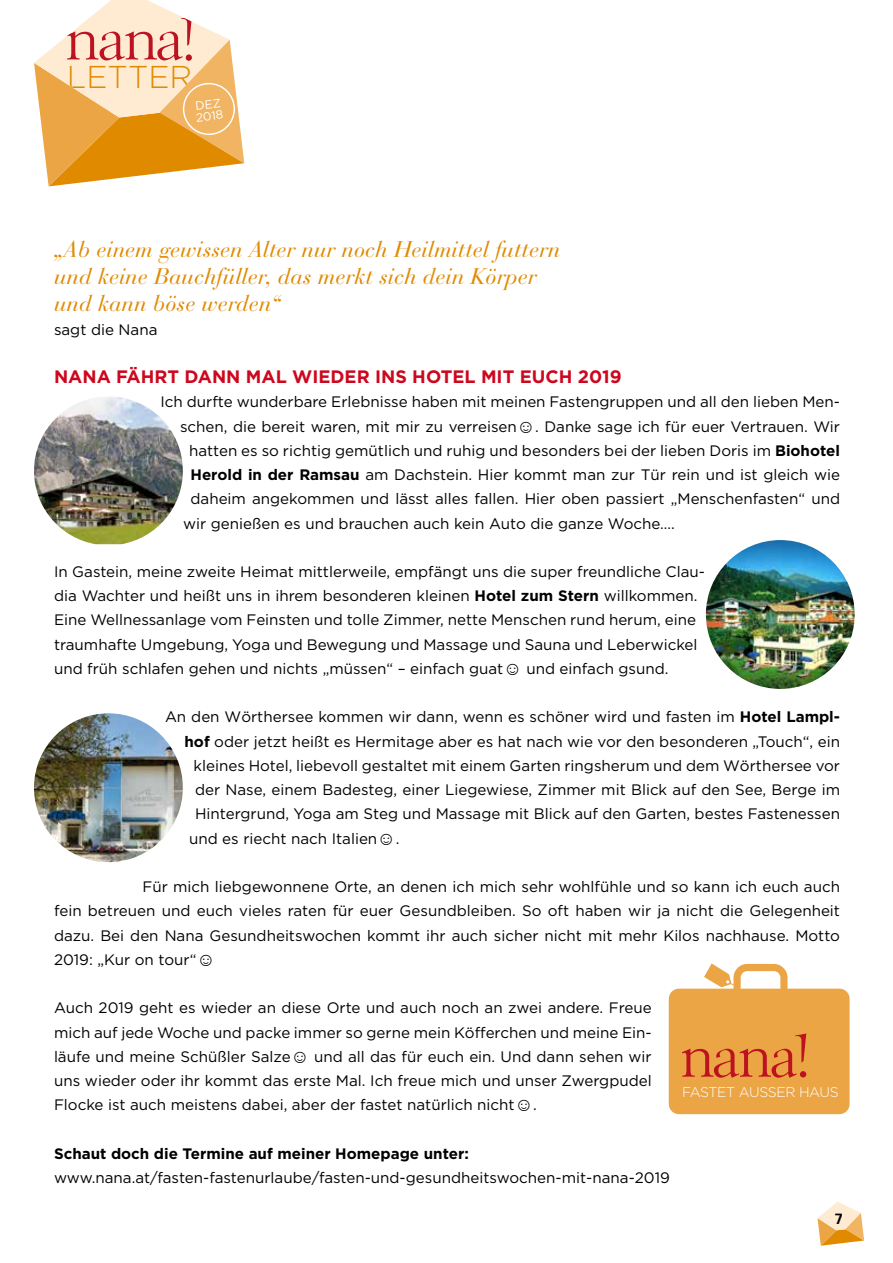
<style>
.page{position:relative;width:893px;height:1263px;background:#fff}
.page>*{position:absolute;margin:0;border:0;box-sizing:border-box;transform-origin:0 0}
.t1{font:300 31.5px "Gotham";color:#e08a00}
.t2{font:italic 22.5px/27px "Bauer Bodoni";color:#e08a00}
.t3{font:700 18px "Gotham";color:#cd071e}
.t4{font:15.15px/24.3px "Gotham";color:#000;text-align:justify}
.t5{font:700 15.15px "Gotham";color:#000}
.t6{font:700 15px "Univers";color:#000}
.t7{font:300 13.95px "Gotham";letter-spacing:-.025em;color:#fff}
.t8{font:12px/12px "Gotham";color:#fff}
.s1{font-family:"Arial";font-size:18px}
.s2{font-weight:700}
</style>
<div class="page">
<svg style="left:817px;top:1202px;width:47px;height:44px"></svg>
<svg style="left:34px;top:0;width:210px;height:186px"></svg>
<div style="left:183px;top:83px;width:52px;height:52px;border:1px solid #fff;border-radius:50%"></div>
<svg style="left:669px;top:963px;width:181px;height:151px;background:#ecab5c"></svg>
<img style="left:706px;top:540px;width:149px;height:149px;border-radius:74px">
<img style="left:34px;top:397px;width:149px;height:147px">
<img style="left:34px;top:713px;width:149px;height:149px;border-radius:74px">
<h1 class="t1" style="left:67px;top:60px;width:127px">LETTER</h1>
<p class="t8" style="left:194px;top:99px;width:29px;rotate:-7deg">DEZ<br>2018</p>
<h2 class="t2" style="left:54px;top:236px;width:508px">„Ab einem gewissen Alter nur noch Heilmittel futtern und keine Bauchfüller, das merkt sich dein Körper und kann böse werden“</h2>
<p class="t4" style="left:54px;top:317px;width:105px">sagt die Nana</p>
<p class="t3" style="left:54px;top:365px;width:569px">NANA FÄHRT DANN MAL WIEDER INS HOTEL MIT EUCH 2019</p>
<p class="t4" style="left:160px;top:389px;width:681px">Ich durfte wunderbare Erlebnisse haben mit meinen Fastengruppen und all den lieben Men-</p>
<p class="t4" style="left:180px;top:414px;width:662px">schen, die bereit waren, mit mir zu verreisen<span class="s1">☺</span>. Danke sage ich für euer Vertrauen. Wir</p>
<p class="t4" style="left:189px;top:438px;width:652px">hatten es so richtig gemütlich und ruhig und besonders bei der lieben Doris im <span class="s2">Biohotel</span></p>
<p class="t4" style="left:190px;top:462px;width:651px"><span class="s2">Herold in der Ramsau</span> am Dachstein. Hier kommt man zur Tür rein und ist gleich wie</p>
<p class="t4" style="left:190px;top:486px;width:651px">daheim angekommen und lässt alles fallen. Hier oben passiert „Menschenfasten“ und</p>
<p class="t4" style="left:183px;top:511px;width:493px">wir genießen es und brauchen auch kein Auto die ganze Woche….</p>
<p class="t4" style="left:54px;top:559px;width:653px;text-align:left">In Gastein, meine zweite Heimat mittlerweile, empfängt uns die super freundliche Clau&shy;dia Wachter und heißt uns in ihrem besonderen kleinen <span class="s2">Hotel zum Stern</span> willkommen.<br>Eine Wellnessanlage vom Feinsten und tolle Zimmer, nette Menschen rund herum, eine traumhafte Umgebung, Yoga und Bewegung und Massage und Sauna und Leberwickel und früh schlafen gehen und nichts „müssen“ – einfach guat<span class="s1">☺</span> und einfach gsund.</p>
<p class="t4" style="left:165px;top:705px;width:676px">An den Wörthersee kommen wir dann, wenn es schöner wird und fasten im <span class="s2">Hotel Lampl-</span></p>
<p class="t4" style="left:184px;top:729px;width:657px"><span class="s2">hof</span> oder jetzt heißt es Hermitage aber es hat nach wie vor den besonderen „Touch“, ein</p>
<p class="t4" style="left:193px;top:753px;width:648px">kleines Hotel, liebevoll gestaltet mit einem Garten ringsherum und dem Wörthersee vor</p>
<p class="t4" style="left:195px;top:777px;width:647px">der Nase, einem Badesteg, einer Liegewiese, Zimmer mit Blick auf den See, Berge im</p>
<p class="t4" style="left:195px;top:802px;width:647px">Hintergrund, Yoga am Steg und Massage mit Blick auf den Garten, bestes Fastenessen</p>
<p class="t4" style="left:189px;top:826px;width:212px">und es riecht nach Italien<span class="s1">☺</span>.</p>
<p class="t4" style="left:54px;top:874px;width:788px;text-indent:89px">Für mich liebgewonnene Orte, an denen ich mich sehr wohlfühle und so kann ich euch auch fein betreuen und euch vieles raten für euer Gesundbleiben. So oft haben wir ja nicht die Gelegenheit dazu. Bei den Nana Gesundheitswochen kommt ihr auch sicher nicht mit mehr Kilos nachhause. Motto 2019: „Kur on tour“<span class="s1">☺</span></p>
<p class="t4" style="left:54px;top:995px;width:599px">Auch 2019 geht es wieder an diese Orte und auch noch an zwei andere. Freue mich auf jede Woche und packe immer so gerne mein Köfferchen und meine Ein&shy;läufe und meine Schüßler Salze<span class="s1">☺</span> und all das für euch ein. Und dann sehen wir uns wieder oder ihr kommt das erste Mal. Ich freue mich und unser Zwergpudel Flocke ist auch meistens dabei, aber der fastet natürlich nicht<span class="s1">☺</span>.</p>
<p class="t5" style="left:54px;top:1143px;width:416px">Schaut doch die Termine auf meiner Homepage unter:</p>
<p class="t4" style="left:54px;top:1165px;width:617px">www.nana.at/fasten-fastenurlaube/fasten-und-gesundheitswochen-mit-nana-2019</p>
<p class="t6" style="left:835px;top:1209px;width:10px">7</p>
<p class="t7" style="left:682px;top:1084px;width:158px">FASTET AUSSER HAUS</p>
</div>
